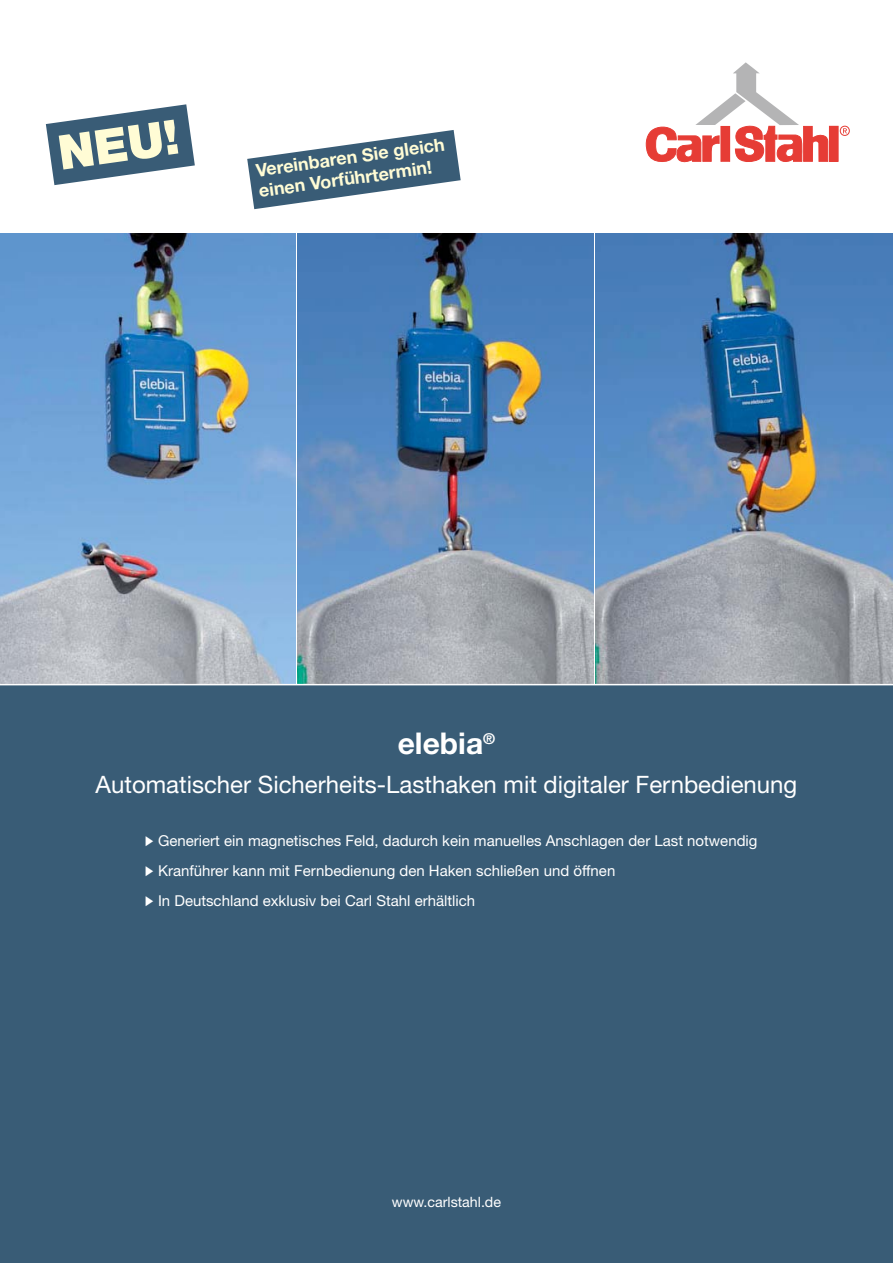
<style>
.page{position:relative;width:893px;height:1263px;background:#fff}
.page>*{position:absolute;margin:0;border:0;box-sizing:border-box;transform-origin:0 0}
.t1{font:900 47.85px "Helvetica Neue LT";color:#fffcd5}
.t2{font:700 30px "Helvetica Neue LT";color:#fff}
.t3{font:24px "Helvetica Neue LT";color:#fff}
.t4{font:700 18px/21px "Helvetica Neue LT";color:#fffcd5}
.t5{font:15px/30px "Helvetica Neue LT";color:#fff}
.t6{font:14.25px "Helvetica Neue LT";color:#fff}
.s1{font-family:"Spe Rou";font-size:12px}
</style>
<div class="page">
<div style="left:0;top:685px;width:893px;height:578px;background:#395c76"></div>
<img style="left:0;top:234px;width:296px;height:450px">
<img style="left:298px;top:234px;width:295px;height:450px">
<img style="left:595px;top:234px;width:298px;height:450px">
<div style="left:829px;top:126px;width:9px;height:35px;background:#e63c35"></div>
<svg style="left:645px;top:62px;width:183px;height:101px"></svg>
<svg style="left:843px;top:128px;width:4px;height:5px"></svg>
<div style="left:840px;top:126px;width:10px;height:10px;border:1px solid #e63c35;border-radius:50%"></div>
<svg style="left:46px;top:104px;width:149px;height:81px"></svg>
<svg style="left:247px;top:130px;width:214px;height:79px"></svg>
<h1 class="t1" style="left:56px;top:135px;width:123px;rotate:-8deg">NEU!</h1>
<p class="t4" style="left:255px;top:162px;width:192px;rotate:-8deg">Vereinbaren Sie gleich einen Vorführtermin!</p>
<h2 class="t2" style="left:398px;top:733px;width:99px">elebia<sup>®</sup></h2>
<h3 class="t3" style="left:96px;top:776px;width:703px">Automatischer Sicherheits-Lasthaken mit digitaler Fernbedienung</h3>
<p class="t5" style="left:145px;top:827px;width:614px"><span class="s1">,</span> Generiert ein magnetisches Feld, dadurch kein manuelles Anschlagen der Last notwendig <span class="s1">,</span> Kranführer kann mit Fernbedienung den Haken schließen und öffnen<br><span class="s1">,</span> In Deutschland exklusiv bei Carl Stahl erhältlich</p>
<p class="t6" style="left:392px;top:1196px;width:111px">www.carlstahl.de</p>
</div>
